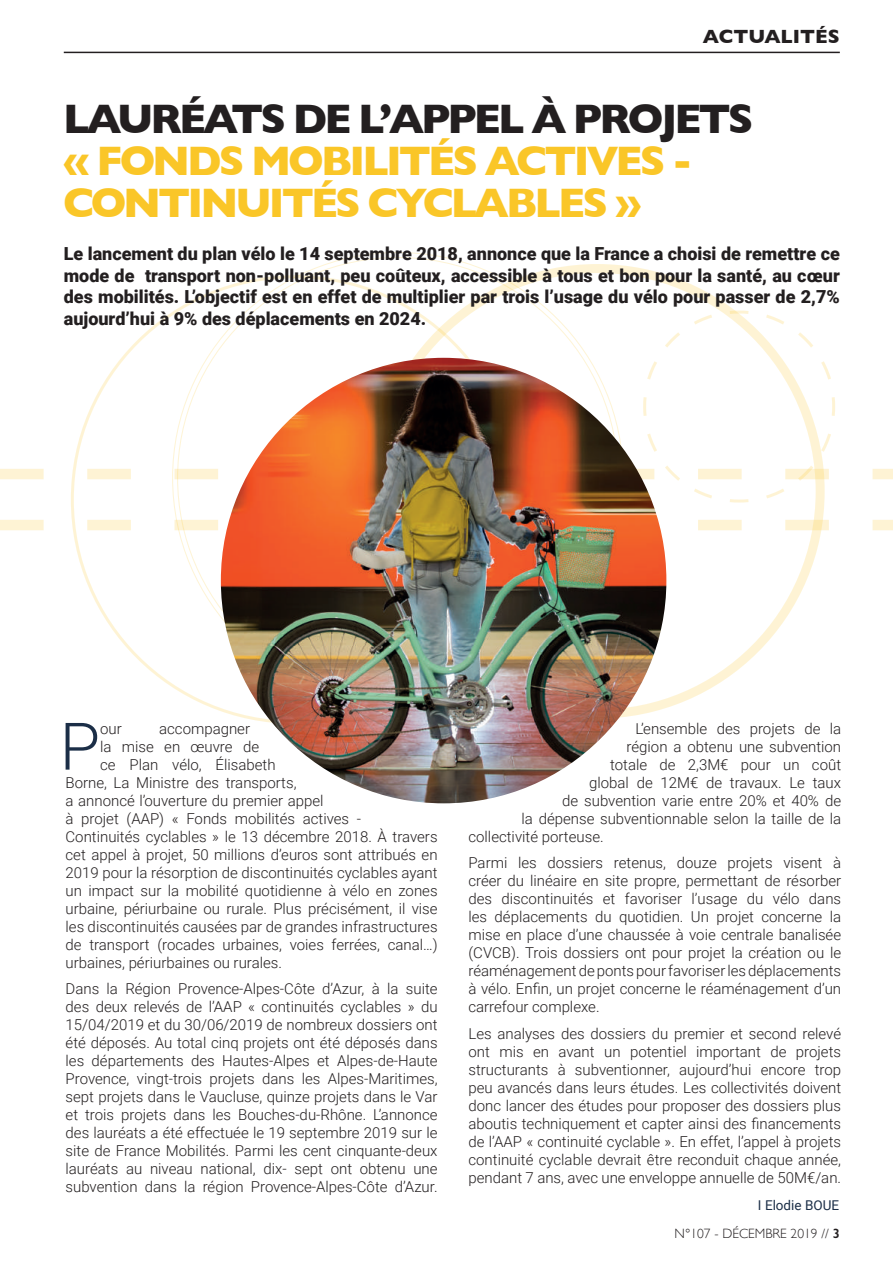
<style>
.page{position:relative;width:893px;height:1263px;background:#fff}
.page>*{position:absolute;margin:0;border:0;box-sizing:border-box;transform-origin:0 0}
.t1{font:300 65.7px "Roboto";color:#1b2e47}
.t2{font:700 42px/42px "Gill Sans";letter-spacing:-.07em;color:#fac628}
.t3{font:700 42px "Gill Sans";letter-spacing:-.07em;color:#231f20}
.t4{font:700 19.5px "Gill Sans";color:#231f20}
.t5{font:900 18px/21.6px "Roboto";color:#231f20;text-align:justify}
.t6{font:300 15px/18px "Roboto";color:#231f20;text-align:justify}
.t7{font:300 13.5px "Gill Sans";color:#231f20}
.t8{font:13.5px "Roboto";color:#1b2e47}
.s1{font-weight:600}
</style>
<div class="page">
<hr style="left:64px;top:52px;width:776px;height:1px;background:#231f20">
<svg style="left:0;top:520px;width:893px;height:10px"></svg>
<svg style="left:0;top:309px;width:893px;height:195px"></svg>
<img style="left:221px;top:358px;width:445px;height:445px;border-radius:223px">
<h3 class="t4" style="left:703px;top:21px;width:138px">ACTUALITÉS</h3>
<h2 class="t3" style="left:63px;top:85px;width:692px">LAURÉATS DE L’APPEL À PROJETS</h2>
<h2 class="t2" style="left:63px;top:139px;width:631px">« FONDS MOBILITÉS ACTIVES -<br>CONTINUITÉS CYCLABLES »</h2>
<p class="t5" style="left:64px;top:242px;width:778px">Le lancement du plan vélo le 14 septembre 2018, annonce que la France a choisi de remettre ce mode de transport non-polluant, peu coûteux, accessible à tous et bon pour la santé, au cœur des mobilités. L’objectif est en effet de multiplier par trois l’usage du vélo pour passer de 2,7% aujourd’hui à 9% des déplacements en 2024.</p>
<h1 class="t1" style="left:60px;top:700px;width:42px">P</h1>
<p class="t6" style="left:100px;top:719px;width:23px">our</p>
<p class="t6" style="left:159px;top:719px;width:92px">accompagner</p>
<p class="t6" style="left:100px;top:737px;width:160px">la mise en œuvre de</p>
<p class="t6" style="left:100px;top:755px;width:177px">ce Plan vélo, Élisabeth</p>
<p class="t6" style="left:66px;top:773px;width:232px">Borne, La Ministre des transports,</p>
<p class="t6" style="left:66px;top:791px;width:259px">a annoncé l’ouverture du premier appel</p>
<p class="t6" style="left:66px;top:809px;width:297px">à projet (AAP) « Fonds mobilités actives -</p>
<p class="t6" style="left:66px;top:827px;width:373px">Continuités cyclables » le 13 décembre 2018. À travers</p>
<p class="t6" style="left:66px;top:845px;width:373px">cet appel à projet, 50 millions d’euros sont attribués en</p>
<p class="t6" style="left:66px;top:863px;width:373px">2019 pour la résorption de discontinuités cyclables ayant</p>
<p class="t6" style="left:66px;top:881px;width:373px">un impact sur la mobilité quotidienne à vélo en zones</p>
<p class="t6" style="left:66px;top:899px;width:373px">urbaine, périurbaine ou rurale. Plus précisément, il vise</p>
<p class="t6" style="left:66px;top:917px;width:374px">les discontinuités causées par de grandes infrastructures</p>
<p class="t6" style="left:66px;top:935px;width:374px">de transport (rocades urbaines, voies ferrées, canal…)</p>
<p class="t6" style="left:66px;top:953px;width:218px">urbaines, périurbaines ou rurales.</p>
<p class="t6" style="left:66px;top:979px;width:374px">Dans la Région Provence-Alpes-Côte d’Azur, à la suite des deux relevés de l’AAP « continuités cyclables » du 15/04/2019 et du 30/06/2019 de nombreux dossiers ont été déposés. Au total cinq projets ont été déposés dans les départements des Hautes-Alpes et Alpes-de-Haute Provence, vingt-trois projets dans les Alpes-Maritimes, sept projets dans le Vaucluse, quinze projets dans le Var et trois projets dans les Bouches-du-Rhône. L’annonce des lauréats a été effectuée le 19 septembre 2019 sur le site de France Mobilités. Parmi les cent cinquante-deux lauréats au niveau national, dix- sept ont obtenu une subvention dans la région Provence-Alpes-Côte d’Azur.</p>
<p class="t6" style="left:636px;top:719px;width:207px">L’ensemble des projets de la</p>
<p class="t6" style="left:627px;top:737px;width:216px">région a obtenu une subvention</p>
<p class="t6" style="left:610px;top:755px;width:232px">totale de 2,3M€ pour un coût</p>
<p class="t6" style="left:589px;top:773px;width:254px">global de 12M€ de travaux. Le taux</p>
<p class="t6" style="left:562px;top:791px;width:281px">de subvention varie entre 20% et 40% de</p>
<p class="t6" style="left:522px;top:809px;width:321px">la dépense subventionnable selon la taille de la</p>
<p class="t6" style="left:468px;top:827px;width:137px">collectivité porteuse.</p>
<p class="t6" style="left:468px;top:853px;width:374px">Parmi les dossiers retenus, douze projets visent à créer du linéaire en site propre, permettant de résorber des discontinuités et favoriser l’usage du vélo dans les déplacements du quotidien. Un projet concerne la mise en place d’une chaussée à voie centrale banalisée (CVCB). Trois dossiers ont pour projet la création ou le réaménagement de ponts pour favoriser les déplacements à vélo. Enfin, un projet concerne le réaménagement d’un carrefour complexe.</p>
<p class="t6" style="left:468px;top:1024px;width:374px">Les analyses des dossiers du premier et second relevé ont mis en avant un potentiel important de projets structurants à subventionner, aujourd’hui encore trop peu avancés dans leurs études. Les collectivités doivent donc lancer des études pour proposer des dossiers plus aboutis techniquement et capter ainsi des financements de l’AAP « continuité cyclable ». En effet, l’appel à projets continuité cyclable devrait être reconduit chaque année, pendant 7 ans, avec une enveloppe annuelle de 50M€/an.</p>
<p class="t8" style="left:758px;top:1195px;width:83px">I Elodie BOUE</p>
<p class="t7" style="left:675px;top:1223px;width:167px">N°107 - DÉCEMBRE 2019 // <span class="s1">3</span></p>
</div>
